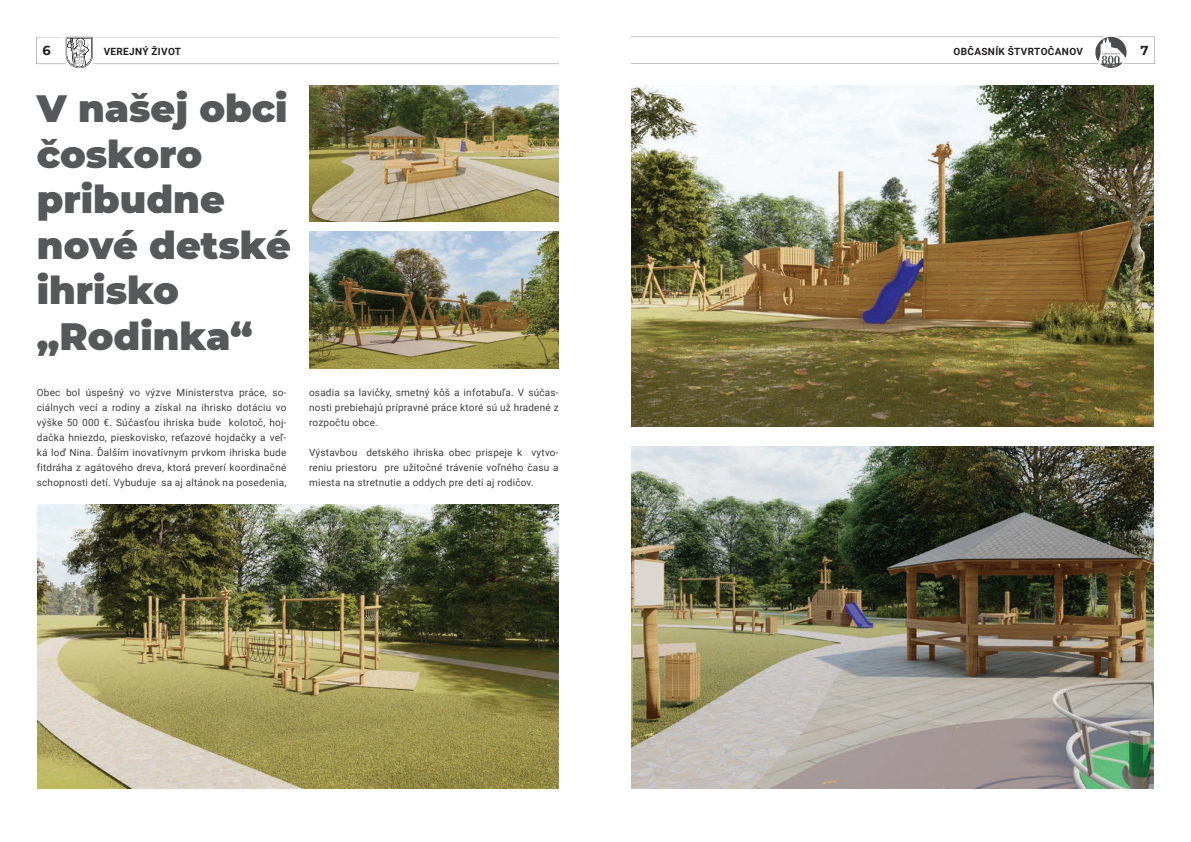
<style>
.page{position:relative;width:1191px;height:842px;background:#fff}
.page>*{position:absolute;margin:0;border:0;box-sizing:border-box;transform-origin:0 0}
.t1{font:900 38px/45.6px "Montserrat";color:#57585a}
.t2{font:700 13px "Montserrat";color:#231f20}
.body{font:10px/15px "Roboto";letter-spacing:.02em;color:#3e3e3f;text-align:justify}
.t3{font:700 10px "Roboto";letter-spacing:.035em;color:#231f20}
</style>
<div class="page">
<svg style="left:36px;top:37px;width:523px;height:32px"></svg>
<svg style="left:631px;top:37px;width:523px;height:31px"></svg>
<img style="left:37px;top:505px;width:522px;height:283px">
<img style="left:309px;top:85px;width:250px;height:137px">
<img style="left:309px;top:232px;width:250px;height:137px">
<img style="left:631px;top:85px;width:522px;height:342px">
<img style="left:631px;top:447px;width:522px;height:341px">
<p class="t2" style="left:43px;top:41px;width:10px">6</p>
<p class="t3" style="left:104px;top:44px;width:79px">VEREJNÝ ŽIVOT</p>
<p class="t1" style="left:37px;top:83px;width:255px">V našej obci čoskoro pribudne nové detské ihrisko „Rodinka“</p>
<p class="body" style="left:37px;top:385px;width:251px">Obec bol úspešný vo výzve Ministerstva práce, so&shy;ciálnych vecí a rodiny a získal na ihrisko dotáciu vo výške 50 000 €. Súčasťou ihriska bude kolotoč, hoj&shy;dačka hniezdo, pieskovisko, reťazové hojdačky a veľ&shy;ká loď Nina. Ďalším inovatívnym prvkom ihriska bude fitdráha z agátového dreva, ktorá preverí koordinačné schopnosti detí. Vybuduje sa aj altánok na posedenia,</p>
<p class="body" style="left:309px;top:385px;width:251px">osadia sa lavičky, smetný kôš a infotabuľa. V súčas&shy;nosti prebiehajú prípravné práce ktoré sú už hradené z rozpočtu obce.</p>
<p class="body" style="left:309px;top:445px;width:251px">Výstavbou detského ihriska obec prispeje k vytvo&shy;reniu priestoru pre užitočné trávenie voľného času a miesta na stretnutie a oddych pre deti aj rodičov.</p>
<p class="t3" style="left:953px;top:44px;width:131px">OBČASNÍK ŠTVRTOČANOV</p>
<p class="t2" style="left:1140px;top:41px;width:10px">7</p>
</div>
